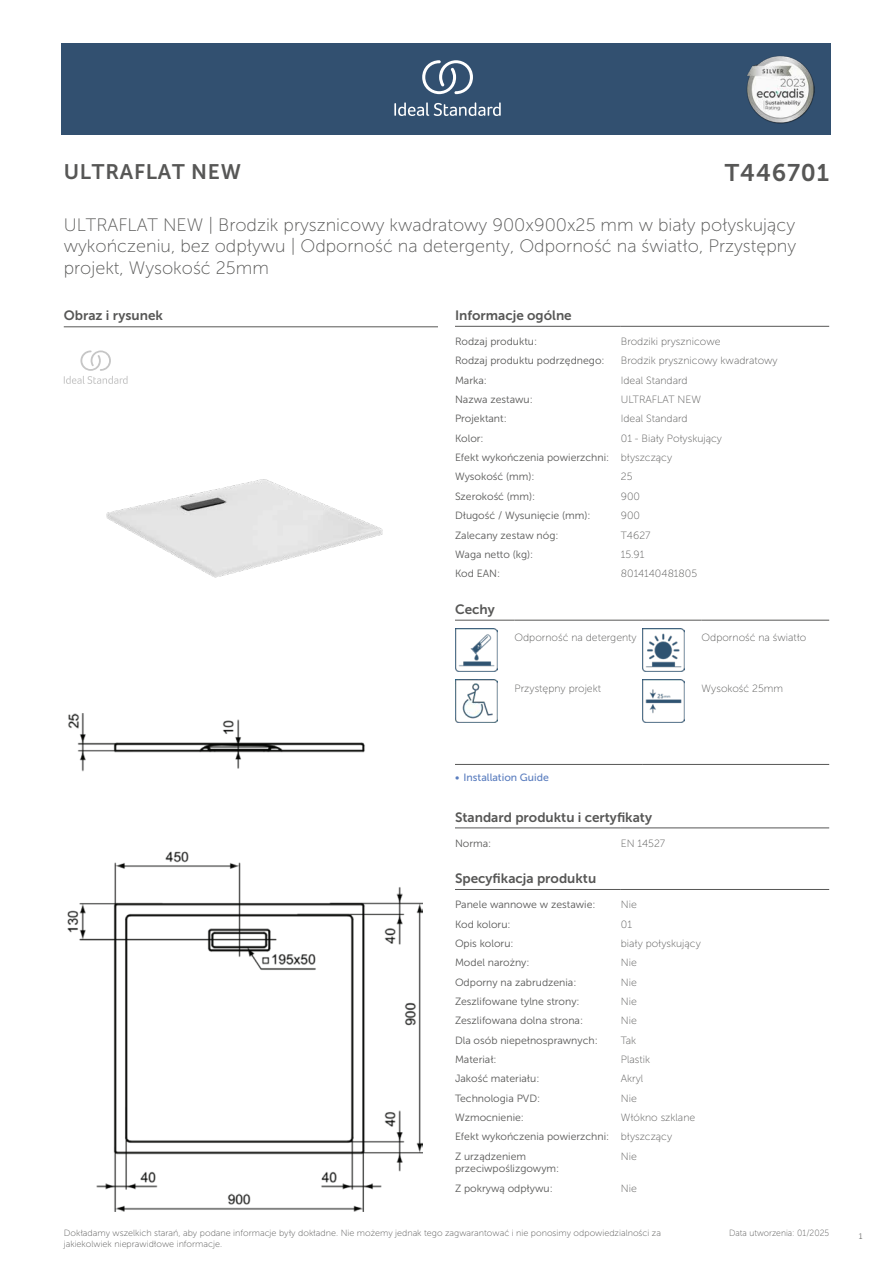
<style>
.page{position:relative;width:893px;height:1263px;background:#fff}
.page>*{position:absolute;margin:0;border:0;box-sizing:border-box;transform-origin:0 0}
.t1{font:24px "Museo Sans 700";letter-spacing:.035em;color:#575756}
.t2{font:21px "Museo Sans 700";letter-spacing:.035em;color:#575756}
.t3{font:18px/21.6px "Museo Sans 100";color:#575756;text-align:justify}
.t4{font:13.5px "Museo Sans 700";color:#575756}
.t5{font:10.5px/19.4px "Museo Sans 300";color:#575756}
.t6{font:10.5px "Museo Sans 100";color:#575756}
.t7{font:10.5px "Museo Sans 500";color:#5b7ebf}
.t8{font:9px/10.8px "Museo Sans 100";color:#575756}
.t9{font:9px "Museo Sans 100";color:#575756;scale:.95 1}
.t10{font:300 9px "Calibri";color:#575756;scale:.95 1}
.s1{font-family:"Museo Sans 100"}
</style>
<div class="page">
<div style="left:62px;top:43px;width:769px;height:91px;background:#325070"></div>
<hr style="left:455px;top:326px;width:166px;height:1px;background:#575756">
<hr style="left:621px;top:326px;width:208px;height:1px;background:#575756">
<hr style="left:455px;top:620px;width:59px;height:1px;background:#575756">
<hr style="left:514px;top:620px;width:128px;height:1px;background:#575756">
<hr style="left:642px;top:620px;width:60px;height:1px;background:#575756">
<hr style="left:702px;top:620px;width:127px;height:1px;background:#575756">
<img style="left:455px;top:629px;width:42px;height:42px">
<img style="left:642px;top:629px;width:43px;height:42px">
<img style="left:455px;top:680px;width:42px;height:42px">
<img style="left:642px;top:680px;width:43px;height:42px">
<hr style="left:455px;top:764px;width:187px;height:1px;background:#575756">
<hr style="left:642px;top:764px;width:187px;height:1px;background:#575756">
<hr style="left:455px;top:828px;width:166px;height:1px;background:#575756">
<hr style="left:621px;top:828px;width:208px;height:1px;background:#575756">
<hr style="left:455px;top:889px;width:166px;height:1px;background:#575756">
<hr style="left:621px;top:889px;width:208px;height:1px;background:#575756">
<img style="left:67px;top:714px;width:356px;height:497px">
<hr style="left:64px;top:327px;width:374px;height:1px;background:#575756">
<svg style="left:64px;top:350px;width:64px;height:34px"></svg>
<img style="left:107px;top:479px;width:275px;height:99px">
<svg style="left:394px;top:102px;width:107px;height:14px"></svg>
<svg style="left:422px;top:60px;width:51px;height:34px"></svg>
<img style="left:746px;top:56px;width:68px;height:67px">
<h2 class="t2" style="left:64px;top:160px;width:179px">ULTRAFLAT NEW</h2>
<h1 class="t1" style="left:725px;top:160px;width:106px">T446701</h1>
<h3 class="t3" style="left:64px;top:214px;width:734px">ULTRAFLAT NEW | Brodzik prysznicowy kwadratowy 900x900x25 mm w biały połyskujący wykończeniu, bez odpływu | Odporność na detergenty, Odporność na światło, Przystępny projekt, Wysokość 25mm</h3>
<p class="t4" style="left:64px;top:308px;width:101px">Obraz i rysunek</p>
<p class="t4" style="left:455px;top:308px;width:118px">Informacje ogólne</p>
<p class="t5" style="left:455px;top:332px;width:84px">Rodzaj produktu:</p>
<p class="t6" style="left:621px;top:336px;width:101px">Brodziki prysznicowe</p>
<p class="t5" style="left:455px;top:351px;width:151px">Rodzaj produktu podrzędnego:</p>
<p class="t6" style="left:621px;top:355px;width:158px">Brodzik prysznicowy kwadratowy</p>
<p class="t5" style="left:455px;top:370px;width:33px">Marka:</p>
<p class="t6" style="left:621px;top:374px;width:68px">Ideal Standard</p>
<p class="t5" style="left:455px;top:390px;width:79px">Nazwa zestawu:</p>
<p class="t6" style="left:621px;top:394px;width:82px">ULTRAFLAT NEW</p>
<p class="t5" style="left:455px;top:409px;width:53px">Projektant:</p>
<p class="t6" style="left:621px;top:413px;width:68px">Ideal Standard</p>
<p class="t5" style="left:455px;top:429px;width:30px">Kolor:</p>
<p class="t6" style="left:621px;top:433px;width:103px">01 - Biały Połyskujący</p>
<p class="t5" style="left:455px;top:448px;width:219px">Efekt wykończenia powierzchni: <span class="s1">błyszczący<br></span>Wysokość (mm):</p>
<p class="t6" style="left:621px;top:471px;width:13px">25</p>
<p class="t5" style="left:455px;top:487px;width:82px">Szerokość (mm):</p>
<p class="t6" style="left:621px;top:491px;width:21px">900</p>
<p class="t5" style="left:455px;top:506px;width:137px">Długość / Wysunięcie (mm):</p>
<p class="t6" style="left:621px;top:510px;width:21px">900</p>
<p class="t5" style="left:455px;top:525px;width:105px">Zalecany zestaw nóg:</p>
<p class="t6" style="left:621px;top:529px;width:31px">T4627</p>
<p class="t5" style="left:455px;top:545px;width:80px">Waga netto (kg):</p>
<p class="t6" style="left:621px;top:549px;width:25px">15.91</p>
<p class="t5" style="left:455px;top:564px;width:47px">Kod EAN:</p>
<p class="t6" style="left:621px;top:568px;width:78px">8014140481805</p>
<p class="t4" style="left:455px;top:602px;width:41px">Cechy</p>
<p class="t6" style="left:514px;top:632px;width:124px">Odporność na detergenty</p>
<p class="t6" style="left:702px;top:632px;width:106px">Odporność na światło</p>
<p class="t6" style="left:514px;top:683px;width:88px">Przystępny projekt</p>
<p class="t6" style="left:702px;top:683px;width:83px">Wysokość 25mm</p>
<p class="t7" style="left:455px;top:772px;width:95px">• Installation Guide</p>
<p class="t4" style="left:455px;top:809px;width:199px">Standard produktu i certyfikaty</p>
<p class="t5" style="left:455px;top:833px;width:38px">Norma:</p>
<p class="t6" style="left:621px;top:837px;width:46px">EN 14527</p>
<p class="t4" style="left:455px;top:871px;width:143px">Specyfikacja produktu</p>
<p class="t5" style="left:455px;top:895px;width:142px">Panele wannowe w zestawie:</p>
<p class="t6" style="left:621px;top:899px;width:17px">Nie</p>
<p class="t5" style="left:455px;top:914px;width:57px">Kod koloru:</p>
<p class="t6" style="left:621px;top:918px;width:13px">01</p>
<p class="t5" style="left:455px;top:934px;width:60px">Opis koloru:</p>
<p class="t6" style="left:621px;top:938px;width:81px">biały połyskujący</p>
<p class="t5" style="left:455px;top:953px;width:76px">Model narożny:</p>
<p class="t6" style="left:621px;top:957px;width:17px">Nie</p>
<p class="t5" style="left:455px;top:972px;width:123px">Odporny na zabrudzenia:</p>
<p class="t6" style="left:621px;top:976px;width:17px">Nie</p>
<p class="t5" style="left:455px;top:992px;width:126px">Zeszlifowane tylne strony:</p>
<p class="t6" style="left:621px;top:996px;width:17px">Nie</p>
<p class="t5" style="left:455px;top:1011px;width:130px">Zeszlifowana dolna strona:</p>
<p class="t6" style="left:621px;top:1015px;width:17px">Nie</p>
<p class="t5" style="left:455px;top:1030px;width:144px">Dla osób niepełnosprawnych:</p>
<p class="t6" style="left:621px;top:1034px;width:17px">Tak</p>
<p class="t5" style="left:455px;top:1050px;width:43px">Materiał:</p>
<p class="t6" style="left:621px;top:1054px;width:31px">Plastik</p>
<p class="t5" style="left:455px;top:1069px;width:86px">Jakość materiału:</p>
<p class="t6" style="left:621px;top:1073px;width:24px">Akryl</p>
<p class="t5" style="left:455px;top:1088px;width:87px">Technologia PVD:</p>
<p class="t6" style="left:621px;top:1092px;width:17px">Nie</p>
<p class="t5" style="left:455px;top:1108px;width:71px">Wzmocnienie:</p>
<p class="t6" style="left:621px;top:1112px;width:76px">Włókno szklane</p>
<p class="t5" style="left:455px;top:1127px;width:219px">Efekt wykończenia powierzchni: <span class="s1">błyszczący<br></span>Z urządzeniem</p>
<p class="t5" style="left:455px;top:1159px;width:106px">przeciwpoślizgowym:</p>
<p class="t6" style="left:621px;top:1150px;width:17px">Nie</p>
<p class="t5" style="left:455px;top:1178px;width:99px">Z pokrywą odpływu:</p>
<p class="t6" style="left:621px;top:1182px;width:17px">Nie</p>
<p class="t8" style="left:64px;top:1227px;width:599px">Dokładamy wszelkich starań, aby podane informacje były dokładne. Nie możemy jednak tego zagwarantować i nie ponosimy odpowiedzialności za jakiekolwiek nieprawidłowe informacje.</p>
<p class="t9" style="left:729px;top:1228px;width:107px">Data utworzenia: 01/2025</p>
<p class="t10" style="left:858px;top:1230px;width:6px">1</p>
</div>
